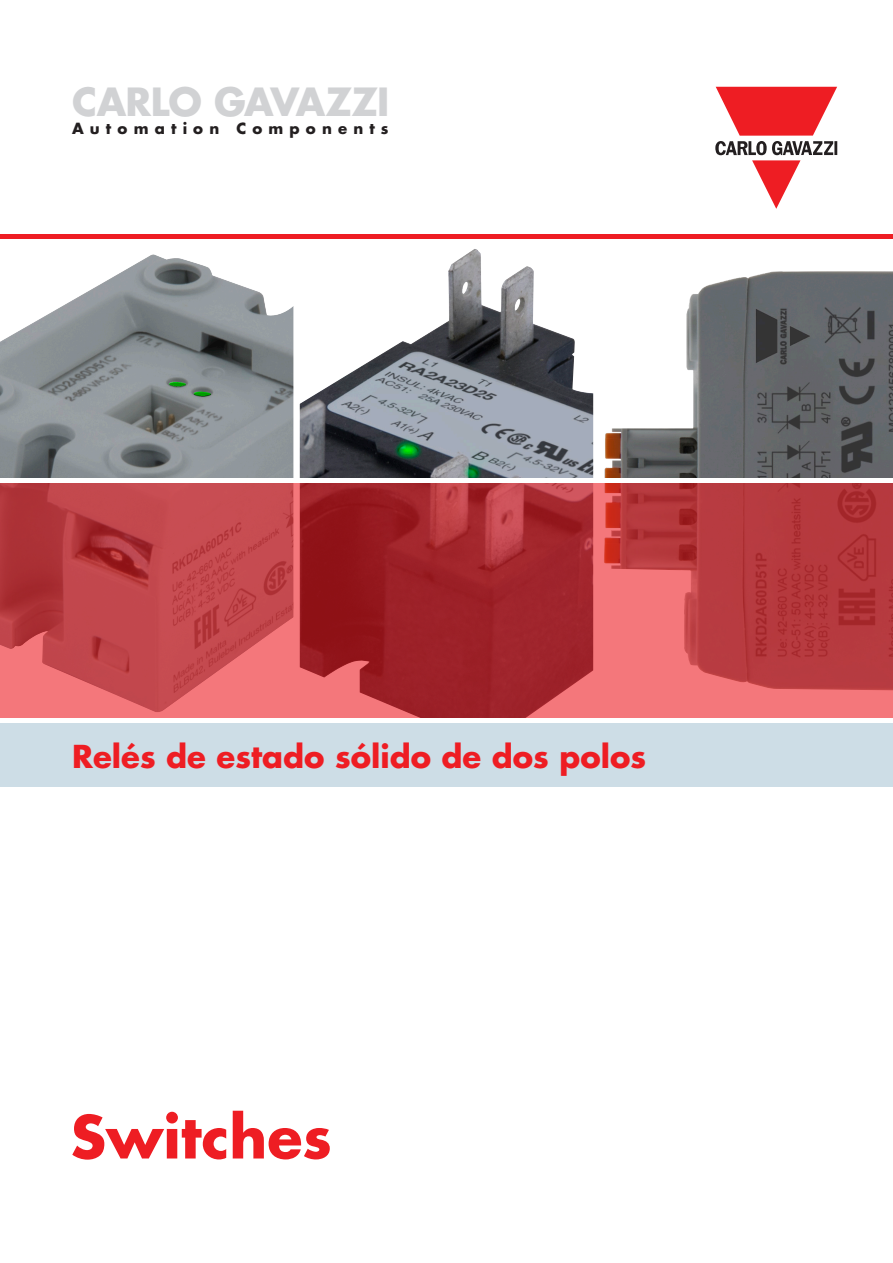
<style>
.page{position:relative;width:893px;height:1263px;background:#fff}
.page>*{position:absolute;margin:0;border:0;box-sizing:border-box;transform-origin:0 0}
.t1{font:700 37.8px "Futura Std";letter-spacing:-.025em;color:#d1d2d4}
.t2{font:700 30.75px "Futura Std";color:#ee1d23}
.t3{font:700 15px "Futura Std";letter-spacing:.41em;color:#231f20}
</style>
<div class="page">
<img style="left:0;top:254px;width:293px;height:224px">
<img style="left:300px;top:249px;width:293px;height:229px">
<img style="left:604px;top:271px;width:289px;height:207px">
<svg style="left:0;top:483px;width:893px;height:235px;background:#bd4146"></svg>
<svg style="left:715px;top:87px;width:122px;height:121px"></svg>
<hr style="left:0;top:234px;width:893px;height:4px;background:#ee1d23">
<div style="left:0;top:723px;width:893px;height:64px;background:#cddde6"></div>
<svg style="left:72px;top:1112px;width:154px;height:47px"></svg>
<svg style="left:233px;top:1111px;width:97px;height:48px"></svg>
<p class="t1" style="left:72px;top:77px;width:319px">CARLO GAVAZZI</p>
<p class="t3" style="left:72px;top:119px;width:318px">Automation Components</p>
<p class="t2" style="left:72px;top:735px;width:576px">Relés de estado sólido de dos polos</p>
</div>
